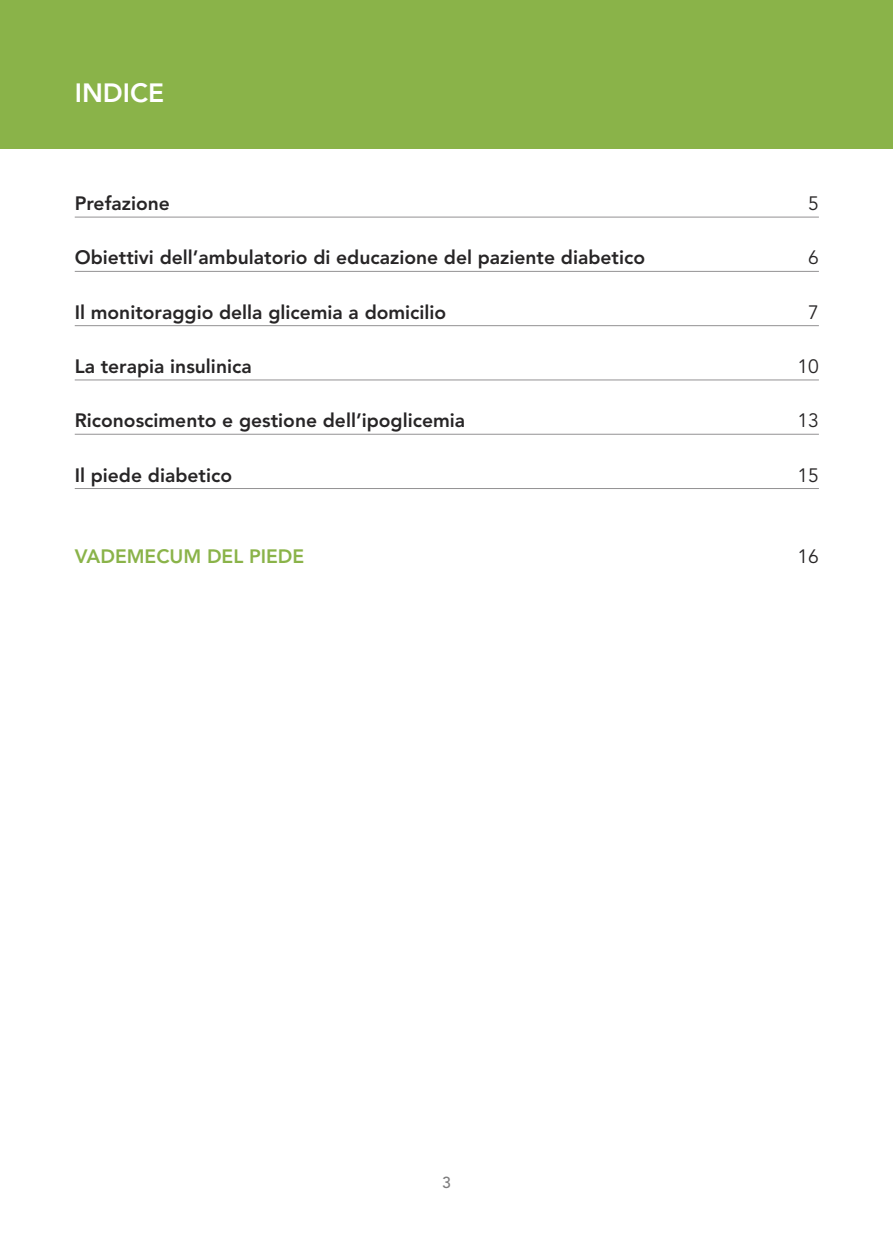
<style>
.page{position:relative;width:893px;height:1241px;background:#fff}
.page>*{position:absolute;margin:0;border:0;box-sizing:border-box;transform-origin:0 0}
.t1{font:800 26.25px "Avenir";color:#fff}
.t2{font:800 19.25px "Avenir";color:#272526}
.t3{font:800 19.25px "Avenir";color:#8ab349}
.t4{font:19.25px "Avenir";color:#272526}
.t5{font:500 15.75px "Avenir";color:#7d7c7d}
</style>
<div class="page">
<div style="left:1px;top:0;width:892px;height:149px;background:#8ab349"></div>
<hr style="left:75px;top:217px;width:744px;height:1px;background:#939293">
<hr style="left:75px;top:271px;width:744px;height:1px;background:#939293">
<hr style="left:75px;top:325px;width:744px;height:1px;background:#939293">
<hr style="left:75px;top:379px;width:744px;height:1px;background:#939293">
<hr style="left:75px;top:434px;width:744px;height:1px;background:#939293">
<hr style="left:75px;top:488px;width:744px;height:1px;background:#939293">
<h1 class="t1" style="left:75px;top:72px;width:91px">INDICE</h1>
<p class="t2" style="left:75px;top:188px;width:97px">Prefazione</p>
<p class="t4" style="left:808px;top:192px;width:12px">5</p>
<p class="t2" style="left:75px;top:243px;width:572px">Obiettivi dell’ambulatorio di educazione del paziente diabetico</p>
<p class="t4" style="left:808px;top:246px;width:12px">6</p>
<p class="t2" style="left:75px;top:297px;width:373px">Il monitoraggio della glicemia a domicilio</p>
<p class="t4" style="left:808px;top:300px;width:12px">7</p>
<p class="t2" style="left:75px;top:351px;width:178px">La terapia insulinica</p>
<p class="t4" style="left:797px;top:355px;width:23px">10</p>
<p class="t2" style="left:75px;top:405px;width:392px">Riconoscimento e gestione dell’ipoglicemia</p>
<p class="t4" style="left:797px;top:409px;width:23px">13</p>
<p class="t2" style="left:75px;top:460px;width:159px">Il piede diabetico</p>
<p class="t4" style="left:797px;top:463px;width:23px">15</p>
<p class="t3" style="left:75px;top:541px;width:231px">VADEMECUM DEL PIEDE</p>
<p class="t4" style="left:797px;top:545px;width:23px">16</p>
<p class="t5" style="left:442px;top:1176px;width:10px">3</p>
</div>
